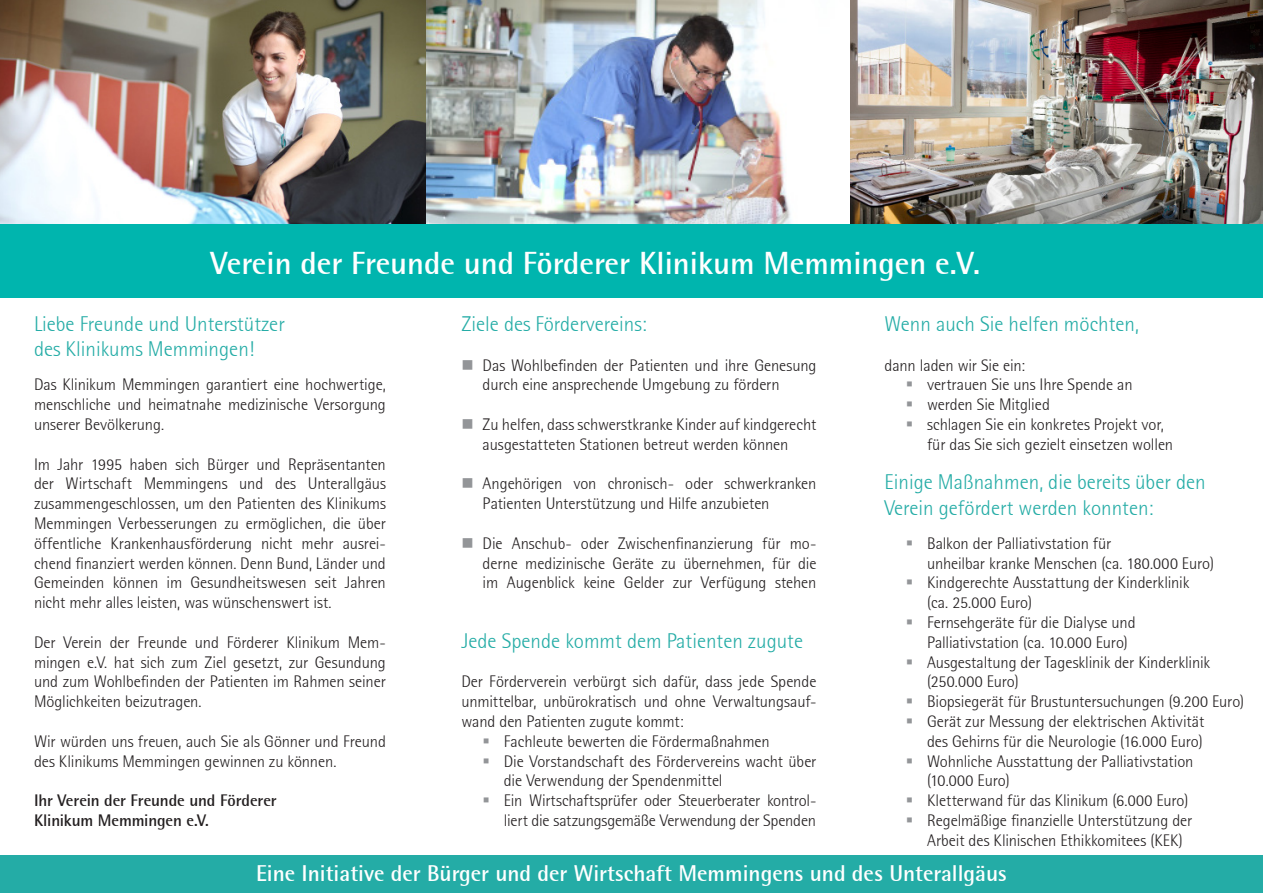
<style>
.page{position:relative;width:1263px;height:893px;background:#fff}
.page>*{position:absolute;margin:0;border:0;box-sizing:border-box;transform-origin:0 0}
.t1{font:700 31.5px "Rotis Semi Sans";color:#fff}
.Text-Überschrift_14p{font:700 22.5px "Rotis Semi Sans";color:#fff}
.Text-Überschrift_14p-2{font:300 21px/25.2px "Rotis Semisans";color:#24aca6}
.Fließtext_11pt{font:300 16.5px/19.8px "Rotis Semisans";letter-spacing:-.005em;color:#231f20}
.Fließtext_11pt-2{font:700 16.5px "Rotis Semi Sans";letter-spacing:-.01em;color:#231f20}
</style>
<div class="page">
<div style="left:0;top:856px;width:1263px;height:37px;background:#24aca6"></div>
<div style="left:0;top:223px;width:1263px;height:75px;background:#00b5ae"></div>
<img style="left:0;top:0;width:1263px;height:223px">
<p class="t1" style="left:210px;top:244px;width:771px">Verein der Freunde und Förderer Klinikum Memmingen e.V.</p>
<p class="Text-Überschrift_14p-2" style="left:884px;top:311px;width:256px">Wenn auch Sie helfen möchten,</p>
<p class="Fließtext_11pt" style="left:884px;top:355px;width:142px">dann laden wir Sie ein:</p>
<p class="Fließtext_11pt" style="left:927px;top:375px;width:207px">vertrauen Sie uns Ihre Spende an</p>
<p class="Fließtext_11pt" style="left:927px;top:395px;width:124px">werden Sie Mitglied</p>
<p class="Fließtext_11pt" style="left:927px;top:415px;width:248px">schlagen Sie ein konkretes Projekt vor, für das Sie sich gezielt einsetzen wollen</p>
<p class="Text-Überschrift_14p-2" style="left:884px;top:470px;width:323px">Einige Maßnahmen, die bereits über den<br>Verein gefördert werden konnten:</p>
<p class="Fließtext_11pt" style="left:927px;top:533px;width:288px">Balkon der Palliativstation für<br>unheilbar kranke Menschen (ca. 180.000 Euro)</p>
<p class="Fließtext_11pt" style="left:927px;top:573px;width:264px">Kindgerechte Ausstattung der Kinderklinik (ca. 25.000 Euro)</p>
<p class="Fließtext_11pt" style="left:927px;top:613px;width:210px">Fernsehgeräte für die Dialyse und<br>Palliativstation (ca. 10.000 Euro)</p>
<p class="Fließtext_11pt" style="left:927px;top:652px;width:285px">Ausgestaltung der Tagesklinik der Kinderklinik (250.000 Euro)</p>
<p class="Fließtext_11pt" style="left:927px;top:692px;width:319px">Biopsiegerät für Brustuntersuchungen (9.200 Euro)</p>
<p class="Fließtext_11pt" style="left:927px;top:712px;width:279px">Gerät zur Messung der elektrischen Aktivität des Gehirns für die Neurologie (16.000 Euro)</p>
<p class="Fließtext_11pt" style="left:927px;top:751px;width:268px">Wohnliche Ausstattung der Palliativstation (10.000 Euro)</p>
<p class="Fließtext_11pt" style="left:927px;top:791px;width:263px">Kletterwand für das Klinikum (6.000 Euro)</p>
<p class="Fließtext_11pt" style="left:927px;top:811px;width:267px">Regelmäßige finanzielle Unterstützung der<br>Arbeit des Klinischen Ethikkomitees (KEK)</p>
<p class="Text-Überschrift_14p-2" style="left:34px;top:311px;width:252px">Liebe Freunde und Unterstützer des Klinikums Memmingen!</p>
<p class="Fließtext_11pt" style="left:34px;top:375px;width:353px;text-align:justify">Das Klinikum Memmingen garantiert eine hochwertige, menschliche und heimatnahe medizinische Versorgung unserer Bevölkerung.</p>
<p class="Fließtext_11pt" style="left:34px;top:454px;width:353px;text-align:justify">Im Jahr 1995 haben sich Bürger und Repräsentanten der Wirtschaft Memmingens und des Unterallgäus zusammengeschlossen, um den Patienten des Klinikums Memmingen Verbesserungen zu ermöglichen, die über öffentliche Krankenhausförderung nicht mehr ausrei&shy;chend finanziert werden können. Denn Bund, Länder und Gemeinden können im Gesundheitswesen seit Jahren nicht mehr alles leisten, was wünschenswert ist.</p>
<p class="Fließtext_11pt" style="left:34px;top:632px;width:353px;text-align:justify">Der Verein der Freunde und Förderer Klinikum Mem&shy;mingen e.V. hat sich zum Ziel gesetzt, zur Gesundung und zum Wohlbefinden der Patienten im Rahmen seiner Möglichkeiten beizutragen.</p>
<p class="Fließtext_11pt" style="left:34px;top:731px;width:353px">Wir würden uns freuen, auch Sie als Gönner und Freund des Klinikums Memmingen gewinnen zu können.</p>
<p class="Fließtext_11pt-2" style="left:34px;top:790px;width:244px">Ihr Verein der Freunde und Förderer</p>
<p class="Fließtext_11pt-2" style="left:34px;top:810px;width:176px">Klinikum Memmingen e.V.</p>
<p class="Text-Überschrift_14p-2" style="left:461px;top:311px;width:187px">Ziele des Fördervereins:</p>
<p class="Fließtext_11pt" style="left:483px;top:355px;width:335px">Das Wohlbefinden der Patienten und ihre Genesung durch eine ansprechende Umgebung zu fördern</p>
<p class="Fließtext_11pt" style="left:483px;top:415px;width:335px">Zu helfen, dass schwerstkranke Kinder auf kindgerecht ausgestatteten Stationen betreut werden können</p>
<p class="Fließtext_11pt" style="left:483px;top:474px;width:335px">Angehörigen von chronisch- oder schwerkranken<br>Patienten Unterstützung und Hilfe anzubieten</p>
<p class="Fließtext_11pt" style="left:483px;top:533px;width:335px;text-align:justify">Die Anschub- oder Zwischenfinanzierung für mo&shy;derne medizinische Geräte zu übernehmen, für die im Augenblick keine Gelder zur Verfügung stehen</p>
<p class="Text-Überschrift_14p-2" style="left:461px;top:628px;width:343px">Jede Spende kommt dem Patienten zugute</p>
<p class="Fließtext_11pt" style="left:461px;top:672px;width:357px;text-align:justify">Der Förderverein verbürgt sich dafür, dass jede Spende unmittelbar, unbürokratisch und ohne Verwaltungsauf&shy;wand den Patienten zugute kommt:</p>
<p class="Fließtext_11pt" style="left:504px;top:731px;width:267px">Fachleute bewerten die Fördermaßnahmen</p>
<p class="Fließtext_11pt" style="left:504px;top:751px;width:314px">Die Vorstandschaft des Fördervereins wacht über die Verwendung der Spendenmittel</p>
<p class="Fließtext_11pt" style="left:504px;top:791px;width:314px">Ein Wirtschaftsprüfer oder Steuerberater kontrol&shy;liert die satzungsgemäße Verwendung der Spenden</p>
<p class="Text-Überschrift_14p" style="left:256px;top:860px;width:752px">Eine Initiative der Bürger und der Wirtschaft Memmingens und des Unterallgäus</p>
</div>
